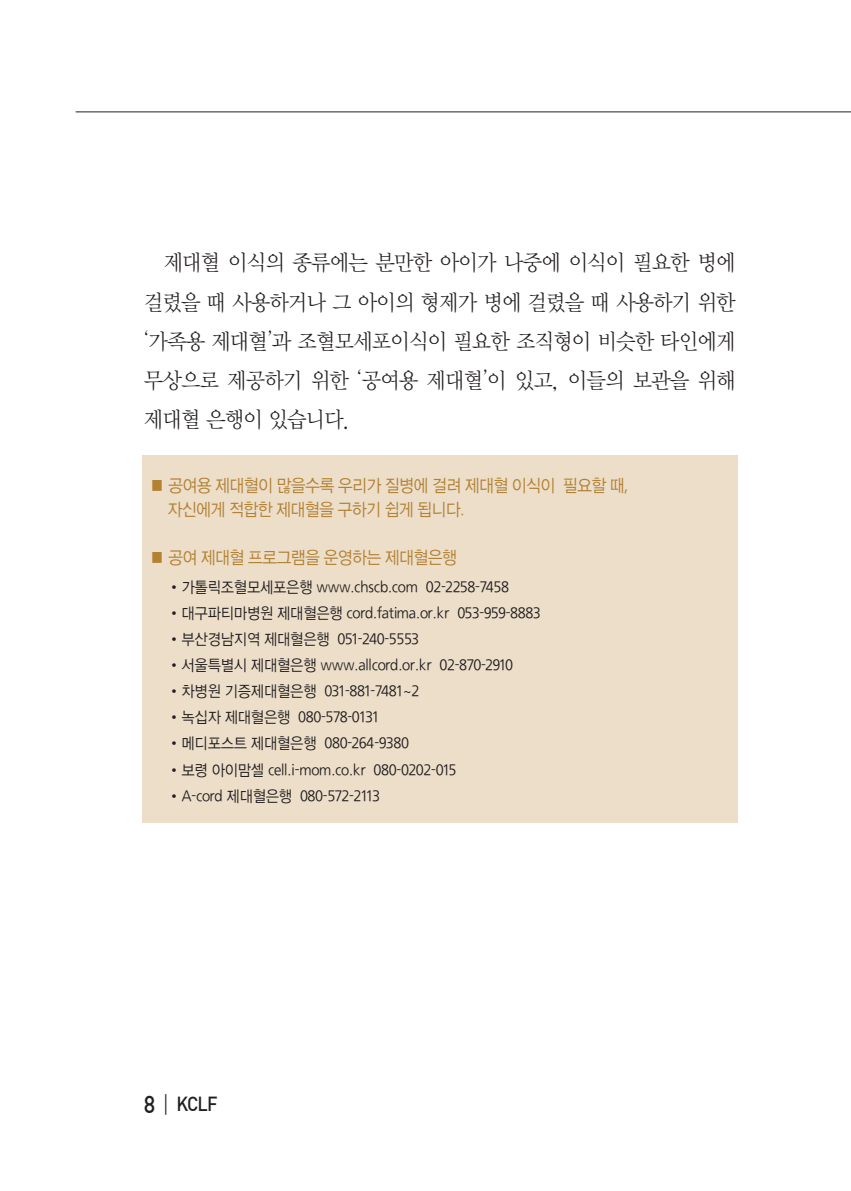
<style>
.page{position:relative;width:851px;height:1191px;background:#fff}
.page>*{position:absolute;margin:0;border:0;box-sizing:border-box;transform-origin:0 0}
.t1{font:22px/39px "YDIY Mj O120";letter-spacing:-.04em;color:#231f20;text-align:justify;scale:.94 1}
.t2{font:500 20px "DIN";color:#231f20;scale:.9 1}
.t3{font:18px/24px "HU Jingo 222";letter-spacing:-.05em;color:#b28133;scale:.9 1}
.t4{font:16px "HU Jingo 222";letter-spacing:-.025em;color:#231f20;scale:.9 1}
.t5{font:16px "HU Jingo 222";letter-spacing:-.045em;color:#231f20;scale:.9 1}
.t6{font:16px "HU Jingo 222";letter-spacing:-.055em;color:#231f20;scale:.9 1}
.s1{font-family:"Haansoft Batang"}
.s2{font-size:24px}
.s3{font-weight:300;font-size:24px}
</style>
<div class="page">
<hr style="left:76px;top:112px;width:774px;height:1px;background:#231f20">
<div style="left:142px;top:455px;width:595px;height:367px;background:#ecdec9"></div>
<h1 class="t1" style="left:144px;top:243px;width:631px;text-indent:20px">제대혈 이식의 종류에는 분만한 아이가 나중에 이식이 필요한 병에 걸렸을 때 사용하거나 그 아이의 형제가 병에 걸렸을 때 사용하기 위한 <span class="s1">‘</span>가족용 제대혈<span class="s1">’</span>과 조혈모세포이식이 필요한 조직형이 비슷한 타인에게 무상으로 제공하기 위한 <span class="s1">‘</span>공여용 제대혈<span class="s1">’</span>이 있고, 이들의 보관을 위해 제대혈 은행이 있습니다.</h1>
<p class="t3" style="left:168px;top:473px;width:513px;text-indent:-18px">■ 공여용 제대혈이 많을수록 우리가 질병에 걸려 제대혈 이식이 필요할 때, 자신에게 적합한 제대혈을 구하기 쉽게 됩니다.</p>
<p class="t3" style="left:149px;top:545px;width:343px">■ 공여 제대혈 프로그램을 운영하는 제대혈은행</p>
<p class="t4" style="left:172px;top:579px;width:376px">• 가톨릭조혈모세포은행 www.chscb.com 02-2258-7458</p>
<p class="t5" style="left:172px;top:605px;width:411px">• 대구파티마병원 제대혈은행 cord.fatima.or.kr 053-959-8883</p>
<p class="t4" style="left:172px;top:631px;width:276px">• 부산경남지역 제대혈은행 051-240-5553</p>
<p class="t4" style="left:172px;top:657px;width:380px">• 서울특별시 제대혈은행 www.allcord.or.kr 02-870-2910</p>
<p class="t4" style="left:172px;top:683px;width:276px">• 차병원 기증제대혈은행 031-881-7481~2</p>
<p class="t4" style="left:172px;top:709px;width:232px">• 녹십자 제대혈은행 080-578-0131</p>
<p class="t4" style="left:172px;top:735px;width:265px">• 메디포스트 제대혈은행 080-264-9380</p>
<p class="t4" style="left:172px;top:761px;width:318px">• 보령 아이맘셀 cell.i-mom.co.kr 080-0202-015</p>
<p class="t6" style="left:172px;top:787px;width:233px">• A-cord 제대혈은행 080-572-2113</p>
<p class="t2" style="left:144px;top:1091px;width:83px"><span class="s2">8</span> <span class="s3">|</span> KCLF</p>
</div>
